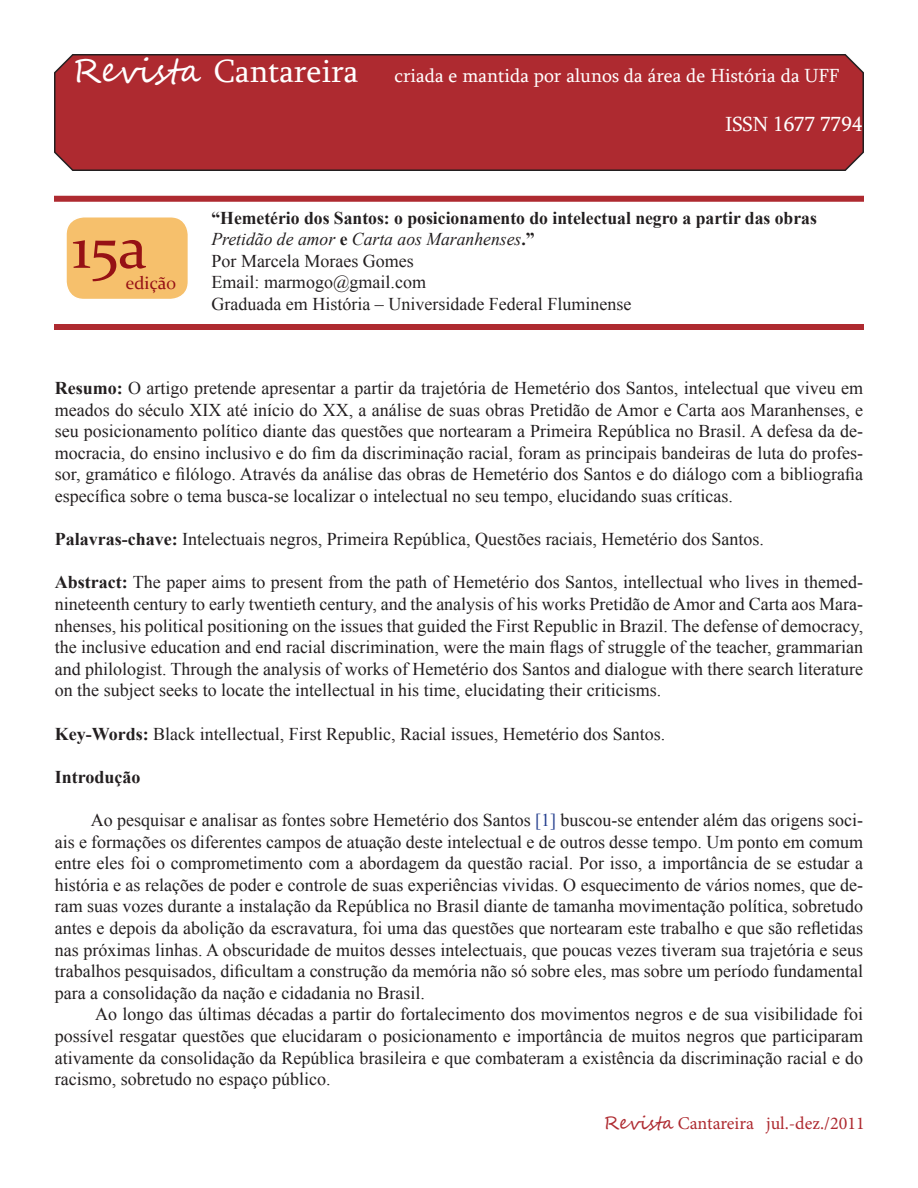
<style>
.page{position:relative;width:918px;height:1188px;background:#fff}
.page>*{position:absolute;margin:0;border:0;box-sizing:border-box;transform-origin:0 0}
.t1{font:60px "Constantia";color:#961115}
.t2{font:21px "Sylfaen";color:#fff}
.t3{font:19.5px "Sylfaen";color:#fff}
.t4{font:18px/21.6px "Times New Roman";color:#231f20;text-align:justify}
.t5{font:18px "Minion Pro";color:#ae2a30}
.t6{font:700 18px "Times New Roman";color:#231f20}
.t7{font:18px "Constantia";color:#961115}
.s1{font-family:"Segoe Script";font-size:33px}
.s2{font-size:33px}
.s3{font-weight:700}
.s4{font-style:italic}
.s5{color:#253f8e}
.s6{font-family:"Segoe Script"}
</style>
<div class="page">
<div style="left:54px;top:54px;width:810px;height:117px;background:#ae2a30"></div>
<div style="left:54px;top:196px;width:810px;height:6px;background:#ae2a30"></div>
<div style="left:54px;top:324px;width:810px;height:6px;background:#ae2a30"></div>
<div style="left:66px;top:217px;width:122px;height:83px;background:#f6c06c;border-radius:18px"></div>
<div style="left:65px;top:216px;width:124px;height:84px;border:2px solid #fff;border-radius:18px"></div>
<p class="t3" style="left:72px;top:62px;width:769px"><span class="s1">Revista</span> <span class="s2">Cantareira</span> criada e mantida por alunos da área de História da UFF</p>
<p class="t2" style="left:725px;top:109px;width:139px">ISSN 1677 7794</p>
<h1 class="t1" style="left:72px;top:207px;width:77px">15a</h1>
<p class="t7" style="left:126px;top:271px;width:52px">edição</p>
<p class="t4" style="left:212px;top:207px;width:607px;text-align:left"><span class="s3">“Hemetério dos Santos: o posicionamento do intelectual negro a partir das obras </span><span class="s4">Pretidão de amor</span> <span class="s3">e</span> <span class="s4">Carta aos Maranhenses</span><span class="s3">.”<br></span>Por Marcela Moraes Gomes<br>Email: marmogo@gmail.com<br>Graduada em História – Universidade Federal Fluminense</p>
<p class="t4" style="left:55px;top:377px;width:810px"><span class="s3">Resumo:</span> O artigo pretende apresentar a partir da trajetória de Hemetério dos Santos, intelectual que viveu em meados do século XIX até início do XX, a análise de suas obras Pretidão de Amor e Carta aos Maranhenses, e seu posicionamento político diante das questões que nortearam a Primeira República no Brasil. A defesa da de&shy;mocracia, do ensino inclusivo e do fim da discriminação racial, foram as principais bandeiras de luta do profes&shy;sor, gramático e filólogo. Através da análise das obras de Hemetério dos Santos e do diálogo com a bibliografia específica sobre o tema busca-se localizar o intelectual no seu tempo, elucidando suas críticas.</p>
<p class="t4" style="left:55px;top:528px;width:711px"><span class="s3">Palavras-chave:</span> Intelectuais negros, Primeira República, Questões raciais, Hemetério dos Santos.</p>
<p class="t4" style="left:55px;top:571px;width:810px"><span class="s3">Abstract:</span> The paper aims to present from the path of Hemetério dos Santos, intellectual who lives in themed&shy;nineteenth century to early twentieth century, and the analysis of his works Pretidão de Amor and Carta aos Mara&shy;nhenses, his political positioning on the issues that guided the First Republic in Brazil. The defense of democracy, the inclusive education and end racial discrimination, were the main flags of struggle of the teacher, grammarian and philologist. Through the analysis of works of Hemetério dos Santos and dialogue with there search literature on the subject seeks to locate the intellectual in his time, elucidating their criticisms.</p>
<p class="t4" style="left:55px;top:722px;width:612px"><span class="s3">Key-Words:</span> Black intellectual, First Republic, Racial issues, Hemetério dos Santos.</p>
<p class="t6" style="left:55px;top:764px;width:87px">Introdução</p>
<p class="t4" style="left:55px;top:809px;width:810px;text-indent:36px">Ao pesquisar e analisar as fontes sobre Hemetério dos Santos <span class="s5">[1]</span> buscou-se entender além das origens soci&shy;ais e formações os diferentes campos de atuação deste intelectual e de outros desse tempo. Um ponto em comum entre eles foi o comprometimento com a abordagem da questão racial. Por isso, a importância de se estudar a história e as relações de poder e controle de suas experiências vividas. O esquecimento de vários nomes, que de&shy;ram suas vozes durante a instalação da República no Brasil diante de tamanha movimentação política, sobretudo antes e depois da abolição da escravatura, foi uma das questões que nortearam este trabalho e que são refletidas nas próximas linhas. A obscuridade de muitos desses intelectuais, que poucas vezes tiveram sua trajetória e seus trabalhos pesquisados, dificultam a construção da memória não só sobre eles, mas sobre um período fundamental para a consolidação da nação e cidadania no Brasil.</p>
<p class="t4" style="left:55px;top:1003px;width:810px;text-indent:40px">Ao longo das últimas décadas a partir do fortalecimento dos movimentos negros e de sua visibilidade foi possível resgatar questões que elucidaram o posicionamento e importância de muitos negros que participaram ativamente da consolidação da República brasileira e que combateram a existência da discriminação racial e do racismo, sobretudo no espaço público.</p>
<p class="t5" style="left:604px;top:1112px;width:263px"><span class="s6">Revista</span> Cantareira jul.-dez./2011</p>
</div>
